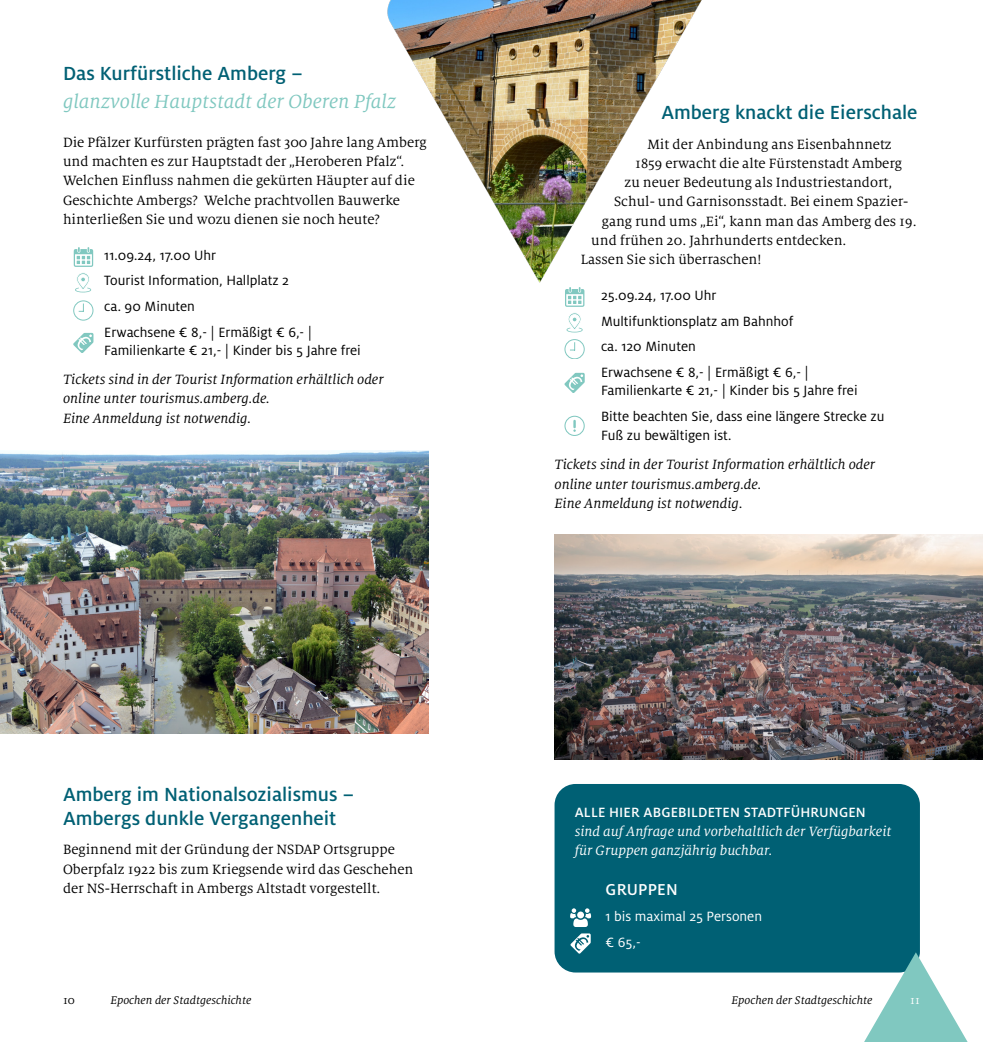
<style>
.page{position:relative;width:983px;height:1042px;background:#fff}
.page>*{position:absolute;margin:0;border:0;box-sizing:border-box;transform-origin:0 0}
.t1{font:500 21px/24.5px "Milo Pro";color:#006074}
.t2{font:italic 21px "Milo Serif Pro";color:#80c8c0}
.t3{font:500 17.5px "Milo Pro";letter-spacing:.01em;color:#fff}
.t4{font:14.88px/19.2px "Milo Serif Pro";color:#000}
.t5{font:14.88px/25.7px "Milo Pro";color:#000}
.t6{font:italic 14.88px/19.2px "Milo Serif Pro";color:#000}
.t7{font:italic 14.88px/19.2px "Milo Serif Pro";color:#fff}
.t8{font:500 14.88px "Milo Pro";letter-spacing:.01em;color:#fff}
.t9{font:14.88px/25.7px "Milo Pro";color:#fff}
.t10{font:italic 12.25px "Milo Serif Pro";color:#000}
.t11{font:12.25px "Milo Serif Pro";color:#000}
.t12{font:12.25px "Milo Serif Pro";color:#fff}
</style>
<div class="page">
<img style="left:0;top:450px;width:428px;height:283px">
<img style="left:387px;top:0;width:315px;height:282px">
<img style="left:554px;top:535px;width:428px;height:224px">
<svg style="left:565px;top:287px;width:19px;height:20px"></svg>
<svg style="left:564px;top:339px;width:20px;height:20px"></svg>
<svg style="left:566px;top:313px;width:16px;height:19px"></svg>
<svg style="left:564px;top:373px;width:20px;height:20px"></svg>
<svg style="left:566px;top:416px;width:9px;height:16px"></svg>
<div style="left:564px;top:416px;width:20px;height:20px;border:1px solid #81c8c0;border-radius:50%"></div>
<svg style="left:74px;top:247px;width:19px;height:20px"></svg>
<svg style="left:73px;top:300px;width:20px;height:20px"></svg>
<svg style="left:75px;top:273px;width:16px;height:19px"></svg>
<svg style="left:73px;top:333px;width:20px;height:20px"></svg>
<div style="left:554px;top:784px;width:365px;height:188px;background:#006074;border-radius:21px"></div>
<svg style="left:570px;top:908px;width:21px;height:19px"></svg>
<svg style="left:570px;top:933px;width:20px;height:20px"></svg>
<svg style="left:863px;top:952px;width:105px;height:90px"></svg>
<h1 class="t1" style="left:63px;top:61px;width:241px">Das Kurfürstliche Amberg –</h1>
<h1 class="t2" style="left:63px;top:89px;width:334px">glanzvolle Hauptstadt der Oberen Pfalz</h1>
<p class="t4" style="left:63px;top:133px;width:365px">Die Pfälzer Kurfürsten prägten fast 300 Jahre lang Amberg und machten es zur Hauptstadt der „Heroberen Pfalz“.<br>Welchen Einfluss nahmen die gekürten Häupter auf die Geschichte Ambergs? Welche prachtvollen Bauwerke hinterließen Sie und wozu dienen sie noch heute?</p>
<p class="t5" style="left:104px;top:242px;width:209px">11.09.24, 17.00 Uhr<br>Tourist Information, Hallplatz 2<br>ca. 90 Minuten<br>Erwachsene € 8,- | Ermäßigt € 6,- |</p>
<p class="t5" style="left:104px;top:337px;width:258px">Familienkarte € 21,- | Kinder bis 5 Jahre frei</p>
<p class="t6" style="left:63px;top:370px;width:322px">Tickets sind in der Tourist Information erhältlich oder online unter tourismus.amberg.de.<br>Eine Anmeldung ist notwendig.</p>
<h1 class="t1" style="left:63px;top:782px;width:292px">Amberg im Nationalsozialismus –<br>Ambergs dunkle Vergangenheit</h1>
<p class="t4" style="left:63px;top:840px;width:351px">Beginnend mit der Gründung der NSDAP Ortsgruppe<br>Oberpfalz 1922 bis zum Kriegsende wird das Geschehen der NS-Herrschaft in Ambergs Altstadt vorgestellt.</p>
<h1 class="t1" style="left:661px;top:101px;width:257px">Amberg knackt die Eierschale</h1>
<p class="t4" style="left:647px;top:134px;width:246px">Mit der Anbindung ans Eisenbahnnetz</p>
<p class="t4" style="left:635px;top:154px;width:268px">1859 erwacht die alte Fürstenstadt Amberg</p>
<p class="t4" style="left:624px;top:173px;width:269px">zu neuer Bedeutung als Industriestandort,</p>
<p class="t4" style="left:614px;top:192px;width:296px">Schul- und Garnisonsstadt. Bei einem Spazier-</p>
<p class="t4" style="left:601px;top:211px;width:316px">gang rund ums „Ei“, kann man das Amberg des 19.</p>
<p class="t4" style="left:591px;top:231px;width:256px">und frühen 20. Jahrhunderts entdecken.</p>
<p class="t4" style="left:580px;top:250px;width:182px">Lassen Sie sich überraschen!</p>
<p class="t5" style="left:601px;top:282px;width:209px">25.09.24, 17.00 Uhr<br>Multifunktionsplatz am Bahnhof ca. 120 Minuten<br>Erwachsene € 8,- | Ermäßigt € 6,- |</p>
<p class="t5" style="left:601px;top:378px;width:285px">Familienkarte € 21,- | Kinder bis 5 Jahre frei<br>Bitte beachten Sie, dass eine längere Strecke zu</p>
<p class="t5" style="left:601px;top:423px;width:132px">Fuß zu bewältigen ist.</p>
<p class="t6" style="left:554px;top:455px;width:322px">Tickets sind in der Tourist Information erhältlich oder online unter tourismus.amberg.de.<br>Eine Anmeldung ist notwendig.</p>
<p class="t8" style="left:574px;top:804px;width:292px">ALLE HIER ABGEBILDETEN STADTFÜHRUNGEN</p>
<p class="t7" style="left:574px;top:821px;width:318px">sind auf Anfrage und vorbehaltlich der Verfügbarkeit für Gruppen ganzjährig buchbar.</p>
<p class="t3" style="left:605px;top:880px;width:74px">GRUPPEN</p>
<p class="t9" style="left:605px;top:904px;width:158px">1 bis maximal 25 Personen € 65,-</p>
<p class="t11" style="left:63px;top:993px;width:13px">10</p>
<p class="t10" style="left:110px;top:993px;width:142px">Epochen der Stadtgeschichte</p>
<p class="t10" style="left:731px;top:993px;width:142px">Epochen der Stadtgeschichte</p>
<p class="t12" style="left:909px;top:993px;width:11px">11</p>
</div>
